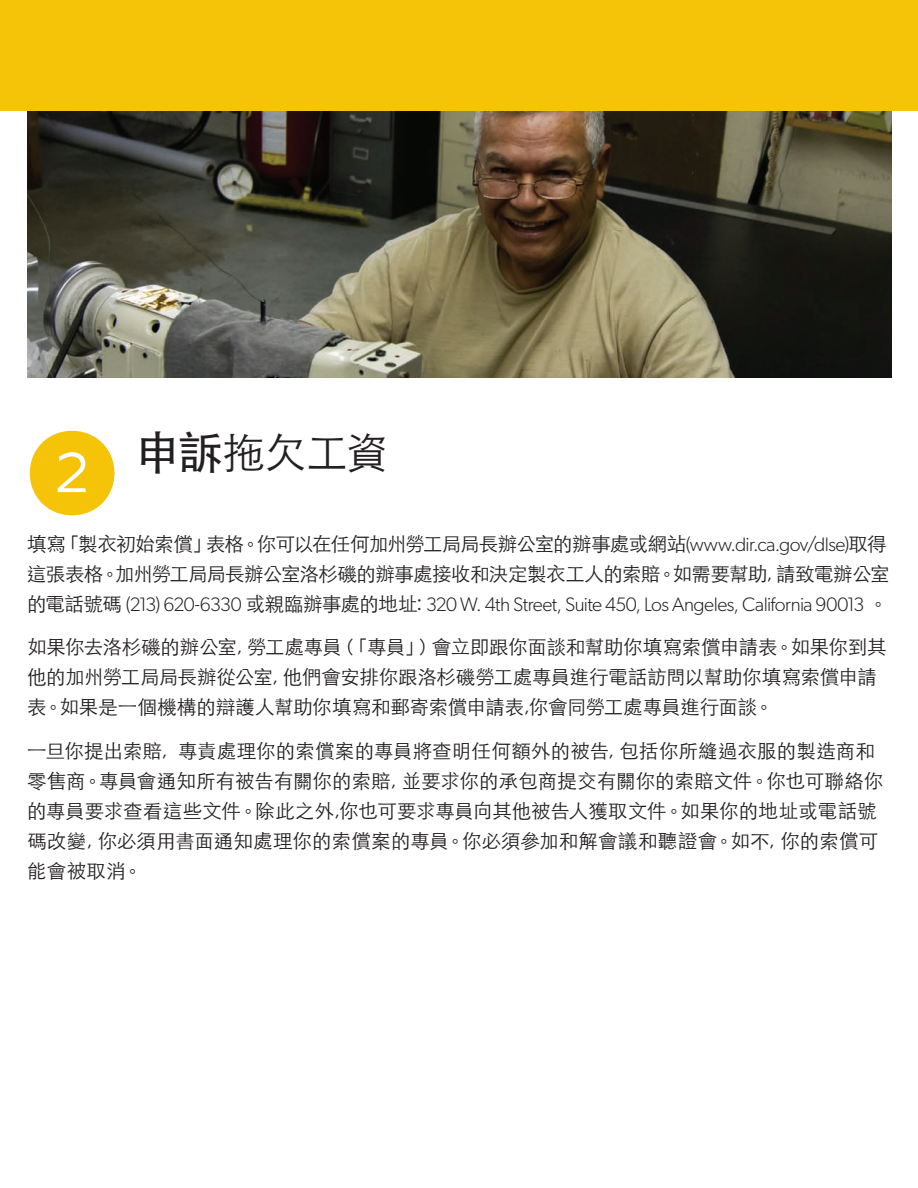
<style>
.page{position:relative;width:918px;height:1188px;background:#fff}
.page>*{position:absolute;margin:0;border:0;box-sizing:border-box;transform-origin:0 0}
.t1{font:300 42px "ST Heiti TC";color:#231f20}
.t2{font:300 19.5px/30px "ST Heiti TC";letter-spacing:-.01em;color:#231f20}
.t3{font:300 19.5px/30px "ST Heiti TC";letter-spacing:-.035em;color:#231f20}
.s1{font-family:"Whitney Index Black Round Lt 1";font-weight:400;font-size:90px;color:#f5c409}
.s2{font-weight:500;font-size:45px}
.s3{font-family:"Gibson"}
</style>
<div class="page">
<img style="left:27px;top:110px;width:865px;height:268px">
<div style="left:0;top:0;width:918px;height:110px;background:#f5c409"></div>
<h2 class="t1" style="left:27px;top:417px;width:362px"><span class="s1">2</span> <span class="s2">申訴</span>拖欠工資</h2>
<p class="t3" style="left:27px;top:527px;width:864px">填寫「製衣初始索償」表格。你可以在任何加州勞工局局長辦公室的辦事處或網站 <span class="s3">(www.dir.ca.gov/dlse)</span>取得這張表格。加州勞工局局長辦公室洛杉磯的辦事處接收和決定製衣工人的索賠。如需要幫助, 請致電辦公室的電話號碼 <span class="s3">(213) 620-6330</span> 或親臨辦事處的地址: <span class="s3">320 W. 4th Street, Suite 450, Los Angeles, California 90013</span> 。</p>
<p class="t2" style="left:27px;top:630px;width:861px">如果你去洛杉磯的辦公室, 勞工處專員（「專員」）會立即跟你面談和幫助你填寫索償申請表。如果你到其他的加州勞工局局長辦從公室, 他們會安排你跟洛杉磯勞工處專員進行電話訪問以幫助你填寫索償申請表。如果是一個機構的辯護人幫助你填寫和郵寄索償申請表,你會同勞工處專員進行面談。</p>
<p class="t2" style="left:27px;top:733px;width:858px">一旦你提出索賠, 專責處理你的索償案的專員將查明任何額外的被告, 包括你所縫過衣服的製造商和零售商。專員會通知所有被告有關你的索賠, 並要求你的承包商提交有關你的索賠文件。你也可聯絡你的專員要求查看這些文件。除此之外,你也可要求專員向其他被告人獲取文件。如果你的地址或電話號碼改變, 你必須用書面通知處理你的索償案的專員。你必須參加和解會議和聽證會。如不, 你的索償可能會被取消。</p>
</div>
